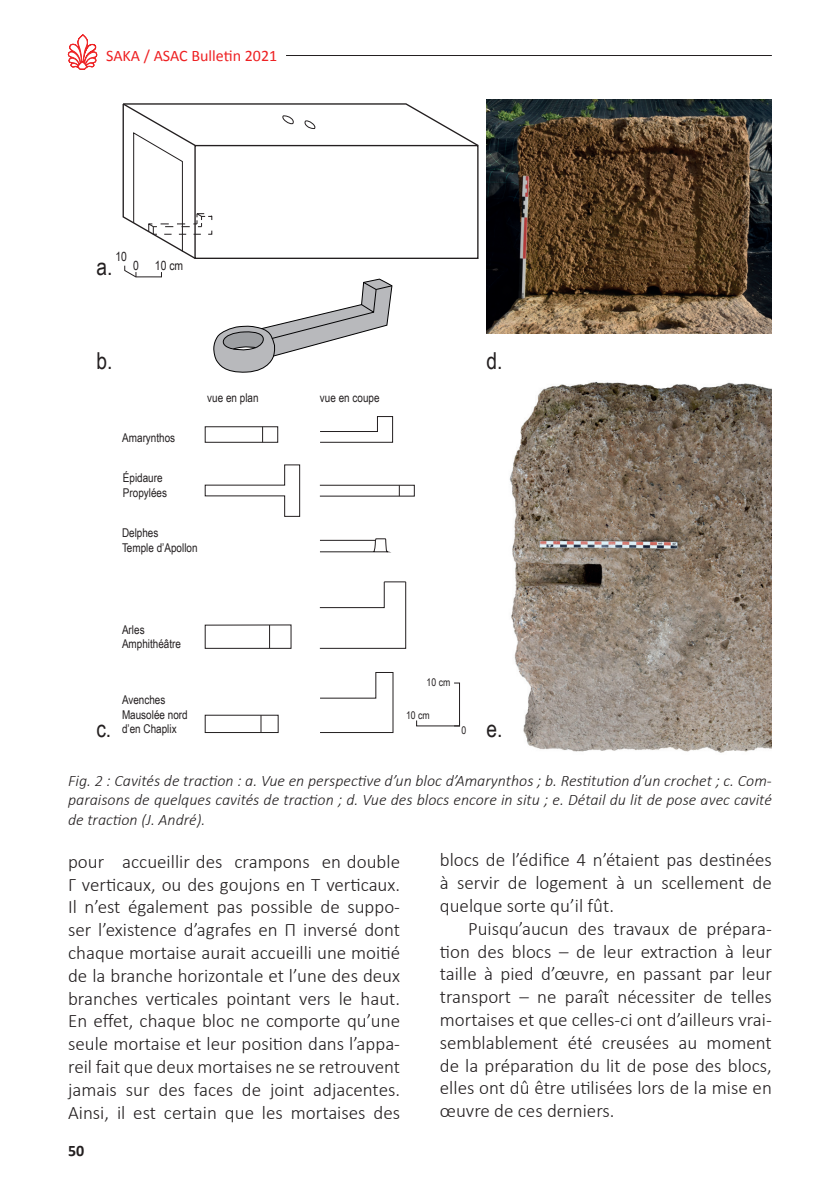
<style>
.page{position:relative;width:840px;height:1191px;background:#fff}
.page>*{position:absolute;margin:0;border:0;box-sizing:border-box;transform-origin:0 0}
.t1{font:23.4px "Arial Narrow";color:#231f20}
.t2{font:300 19px/22.8px "Calibri";color:#231f20;text-align:justify}
.t3{font:italic 300 16px/19.2px "Calibri";color:#231f20;text-align:justify}
.t4{font:16px "Calibri";color:#ee2123}
.t5{font:700 16px "Calibri";color:#231f20}
.t6{font:12.6px "Arial Narrow";color:#231f20}
.t7{font:12.2px/14.6px "Arial Narrow";color:#231f20}
.t8{font:10.6px "Arial Narrow";color:#231f20}
</style>
<div class="page">
<hr style="left:286px;top:55px;width:485px;height:1px;background:#231f20">
<svg style="left:67px;top:34px;width:30px;height:36px"></svg>
<img style="left:509px;top:381px;width:261px;height:372px">
<svg style="left:320px;top:416px;width:73px;height:27px"></svg>
<svg style="left:204px;top:464px;width:96px;height:53px"></svg>
<svg style="left:319px;top:484px;width:96px;height:13px"></svg>
<svg style="left:320px;top:538px;width:68px;height:14px"></svg>
<svg style="left:319px;top:581px;width:87px;height:68px"></svg>
<svg style="left:320px;top:672px;width:73px;height:61px"></svg>
<svg style="left:204px;top:426px;width:74px;height:17px"></svg>
<svg style="left:269px;top:625px;width:1px;height:23px"></svg>
<div style="left:205px;top:715px;width:73px;height:18px;border:1px solid #231f20"></div>
<svg style="left:260px;top:715px;width:1px;height:17px"></svg>
<img style="left:486px;top:99px;width:284px;height:234px">
<svg style="left:122px;top:103px;width:357px;height:270px"></svg>
<p class="t4" style="left:106px;top:46px;width:172px">SAKA / ASAC Bulletin 2021</p>
<p class="t6" style="left:115px;top:247px;width:13px">10</p>
<p class="t6" style="left:133px;top:256px;width:7px">0</p>
<p class="t6" style="left:155px;top:256px;width:30px">10 cm</p>
<p class="t1" style="left:96px;top:250px;width:17px">a.</p>
<p class="t1" style="left:96px;top:344px;width:17px">b.</p>
<p class="t7" style="left:207px;top:390px;width:53px">vue en plan</p>
<p class="t7" style="left:320px;top:390px;width:61px">vue en coupe</p>
<p class="t7" style="left:122px;top:430px;width:54px">Amarynthos</p>
<p class="t7" style="left:123px;top:470px;width:46px">Épidaure<br>Propylées</p>
<p class="t7" style="left:122px;top:525px;width:77px">Delphes<br>Temple d’Apollon</p>
<p class="t7" style="left:122px;top:622px;width:61px">Arles<br>Amphithéâtre</p>
<p class="t1" style="left:486px;top:344px;width:17px">d.</p>
<p class="t8" style="left:426px;top:674px;width:25px">10 cm</p>
<p class="t7" style="left:122px;top:692px;width:67px">Avenches<br>Mausolée nord d’en Chaplix</p>
<p class="t8" style="left:406px;top:707px;width:25px">10 cm</p>
<p class="t1" style="left:96px;top:712px;width:16px">c.</p>
<p class="t1" style="left:486px;top:712px;width:17px">e.</p>
<p class="t3" style="left:68px;top:771px;width:704px">Fig. 2 : Cavités de traction : a. Vue en perspective d’un bloc d’Amarynthos ; b. Restitution d’un crochet ; c. Com&shy;paraisons de quelques cavités de traction ; d. Vue des blocs encore in situ ; e. Détail du lit de pose avec cavité de traction (J. André).</p>
<p class="t8" style="left:461px;top:722px;width:6px">0</p>
<p class="t2" style="left:68px;top:850px;width:333px">pour accueillir des crampons en double Γ verticaux, ou des goujons en T verticaux.<br>Il n’est également pas possible de suppo&shy;ser l’existence d’agrafes en Π inversé dont chaque mortaise aurait accueilli une moitié de la branche horizontale et l’une des deux branches verticales pointant vers le haut.<br>En effet, chaque bloc ne comporte qu’une seule mortaise et leur position dans l’appa&shy;reil fait que deux mortaises ne se retrouvent jamais sur des faces de joint adjacentes.<br>Ainsi, il est certain que les mortaises des</p>
<p class="t2" style="left:439px;top:848px;width:333px">blocs de l’édifice 4 n’étaient pas destinées à servir de logement à un scellement de quelque sorte qu’il fût.</p>
<p class="t2" style="left:439px;top:917px;width:333px;text-indent:28px">Puisqu’aucun des travaux de prépara&shy;tion des blocs – de leur extraction à leur taille à pied d’œuvre, en passant par leur transport – ne paraît nécessiter de telles mortaises et que celles-ci ont d’ailleurs vrai&shy;semblablement été creusées au moment de la préparation du lit de pose des blocs, elles ont dû être utilisées lors de la mise en œuvre de ces derniers.</p>
<p class="t5" style="left:68px;top:1139px;width:18px">50</p>
</div>
